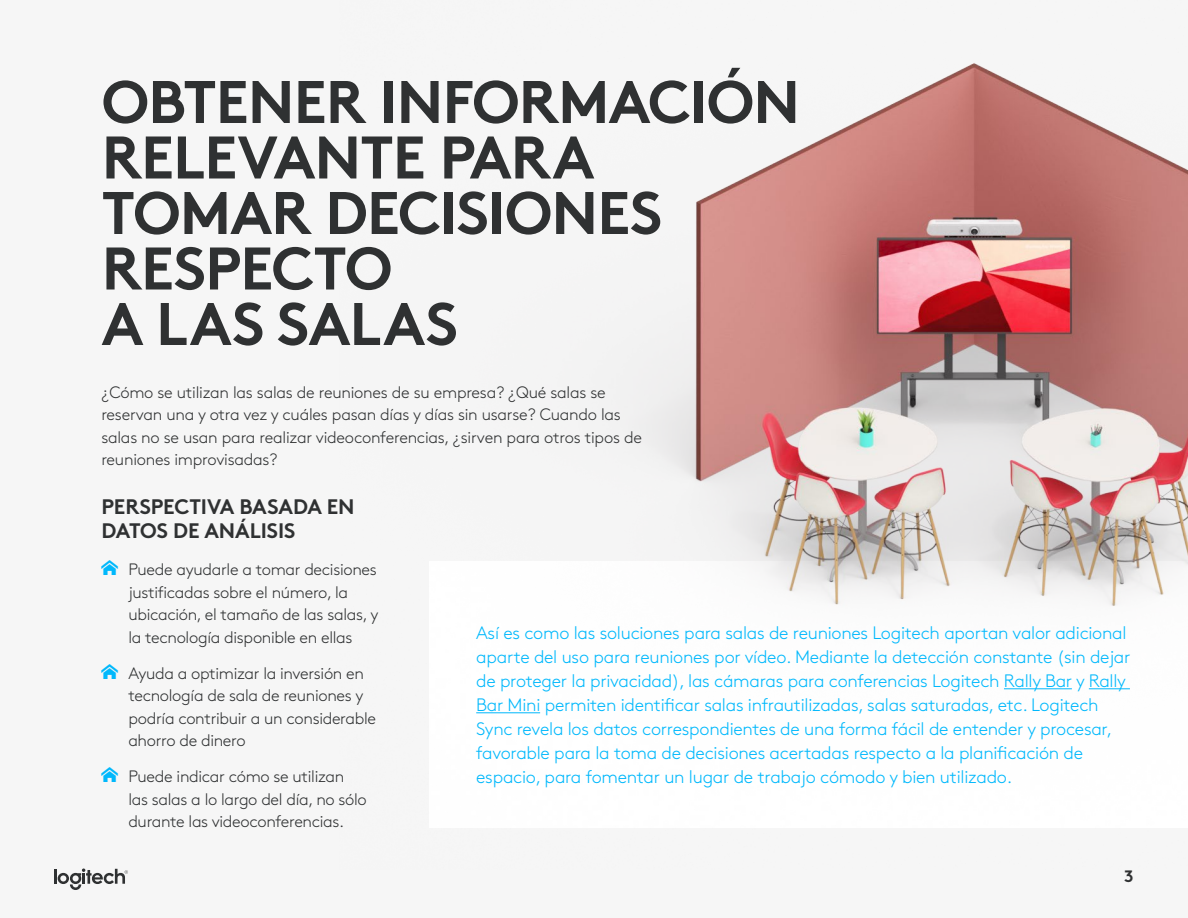
<style>
.page{position:relative;width:1188px;height:918px;background:#f6f6f6}
.page>*{position:absolute;margin:0;border:0;box-sizing:border-box;transform-origin:0 0}
.t1{font:700 60px/55.5px "Brown Pro";letter-spacing:-.015em;color:#2f3132}
.t2{font:700 21px/24px "Brown Pro";letter-spacing:-.005em;color:#2f3132}
.t3{font:300 18px/24px "Brown Pro";letter-spacing:-.015em;color:#00b8fc}
.t4{font:300 16.5px/22.5px "Brown Pro";letter-spacing:-.02em;color:#2f3132}
.t5{font:700 16.5px "Brown Pro";color:#2f3132}
</style>
<div class="page">
<img style="left:476px;top:63px;width:712px;height:651px">
<hr style="left:1004px;top:688px;width:68px;height:1px;background:#00b8fc">
<hr style="left:1089px;top:688px;width:41px;height:1px;background:#00b8fc">
<hr style="left:476px;top:712px;width:64px;height:1px;background:#00b8fc">
<hr style="left:54px;top:869px;width:3px;height:15px;background:#2f3132">
<svg style="left:58px;top:868px;width:70px;height:22px"></svg>
<h1 class="t1" style="left:102px;top:68px;width:700px">OBTENER INFORMACIÓN<br>RELEVANTE PARA<br>TOMAR DECISIONES<br>RESPECTO<br>A LAS SALAS</h1>
<p class="t4" style="left:101px;top:380px;width:542px">¿Cómo se utilizan las salas de reuniones de su empresa? ¿Qué salas se reservan una y otra vez y cuáles pasan días y días sin usarse? Cuando las salas no se usan para realizar videoconferencias, ¿sirven para otros tipos de reuniones improvisadas?</p>
<p class="t2" style="left:101px;top:492px;width:255px">PERSPECTIVA BASADA EN<br>DATOS DE ANÁLISIS</p>
<p class="t4" style="left:128px;top:557px;width:252px">Puede ayudarle a tomar decisiones justificadas sobre el número, la ubicación, el tamaño de las salas, y la tecnología disponible en ellas</p>
<p class="t4" style="left:128px;top:661px;width:249px">Ayuda a optimizar la inversión en tecnología de sala de reuniones y podría contribuir a un considerable ahorro de dinero</p>
<p class="t4" style="left:128px;top:764px;width:240px">Puede indicar cómo se utilizan las salas a lo largo del día, no sólo durante las videoconferencias.</p>
<p class="t3" style="left:476px;top:619px;width:656px">Así es como las soluciones para salas de reuniones Logitech aportan valor adicional aparte del uso para reuniones por vídeo. Mediante la detección constante (sin dejar de proteger la privacidad), las cámaras para conferencias Logitech Rally Bar y Rally Bar Mini permiten identificar salas infrautilizadas, salas saturadas, etc. Logitech Sync revela los datos correspondientes de una forma fácil de entender y procesar, favorable para la toma de decisiones acertadas respecto a la planificación de espacio, para fomentar un lugar de trabajo cómodo y bien utilizado.</p>
<p class="t5" style="left:1124px;top:863px;width:11px">3</p>
</div>
